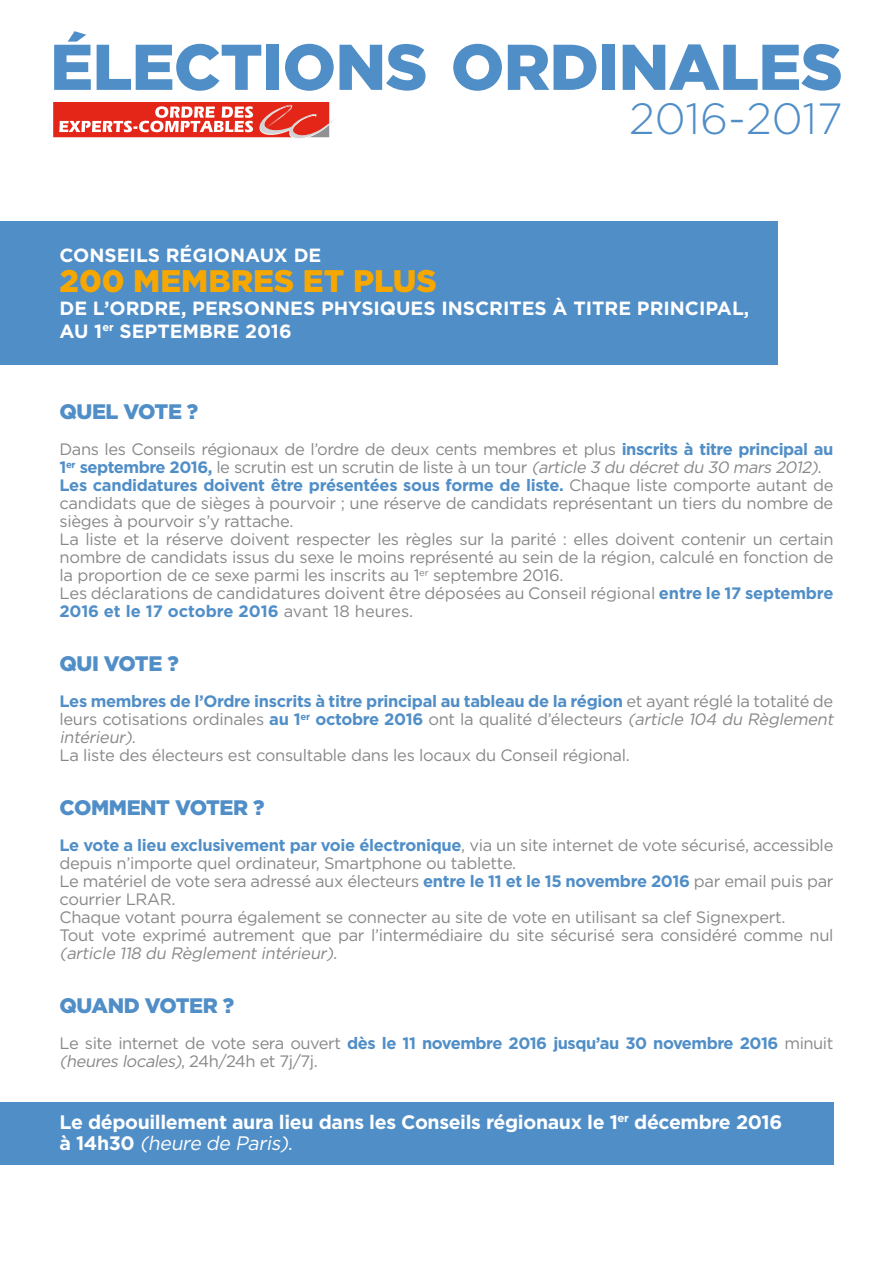
<style>
.page{position:relative;width:893px;height:1263px;background:#fff}
.page>*{position:absolute;margin:0;border:0;box-sizing:border-box;transform-origin:0 0}
.t1{font:900 64.5px "Gotham";letter-spacing:-.01em;color:#508ec7}
.t2{font:300 43.65px "Gotham";color:#508ec7}
.t3{font:900 31.2px "Gotham";color:#f7a800}
.t4{font:900 21px "Gotham";letter-spacing:-.02em;color:#508ec7}
.t5{font:700 19.5px/21px "Gotham";letter-spacing:-.02em;color:#fff}
.t6{font:700 19.05px/23px "Gotham";color:#fff}
.t7{font:16.5px/18px "Gotham";letter-spacing:-.02em;color:#87888a}
.t8{font:italic 16.5px "Gotham";color:#87888a}
.s1{font-weight:700;color:#508ec7}
.s2{font-style:italic}
.s3{font-weight:400;font-style:italic}
</style>
<div class="page">
<svg style="left:53px;top:102px;width:282px;height:36px;background:#e85f55"></svg>
<div style="left:0;top:1102px;width:833px;height:62px;background:#508ec7"></div>
<div style="left:0;top:221px;width:778px;height:144px;background:#508ec7"></div>
<h1 class="t1" style="left:50px;top:23px;width:794px">ÉLECTIONS ORDINALES</h1>
<h2 class="t2" style="left:629px;top:90px;width:215px">2016-2017</h2>
<p class="t6" style="left:60px;top:244px;width:263px">CONSEILS RÉGIONAUX DE</p>
<h3 class="t3" style="left:60px;top:259px;width:379px">200 MEMBRES ET PLUS</h3>
<p class="t6" style="left:60px;top:296px;width:691px">DE L’ORDRE, PERSONNES PHYSIQUES INSCRITES À TITRE PRINCIPAL,<br>AU 1<sup>er</sup> SEPTEMBRE 2016</p>
<p class="t4" style="left:60px;top:397px;width:140px">QUEL VOTE ?</p>
<p class="t7" style="left:60px;top:440px;width:775px">Dans les Conseils régionaux de l’ordre de deux cents membres et plus <span class="s1">inscrits à titre principal au 1</span><sup>er</sup> <span class="s1">septembre 2016,</span> le scrutin est un scrutin de liste à un tour <span class="s2">(article 3 du décretdu 30 mars 2012).<br></span><span class="s1">Les candidatures doivent être présentées sous forme de liste.</span> Chaque liste comporte autant de candidats que de sièges à pourvoir ; une réserve de candidats représentant un tiers du nombre de sièges à pourvoir s’y rattache.<br>La liste et la réserve doivent respecter les règles sur la parité : elles doivent contenir un certain nombre de candidats issus du sexe le moins représenté au sein de la région, calculé en fonction de la proportion de ce sexe parmi les inscrits au 1<sup>er</sup> septembre 2016.<br>Les déclarations de candidatures doivent être déposées au Conseil régional <span class="s1">entre le 17 septembre 2016 et le 17 octobre 2016</span> avant 18 heures.</p>
<p class="t4" style="left:60px;top:649px;width:121px">QUI VOTE ?</p>
<p class="t7" style="left:60px;top:692px;width:779px"><span class="s1">Les membres de l’Ordre inscrits à titre principal au tableau de la région</span> et ayant réglé la totalité de leurs cotisations ordinales <span class="s1">au 1</span><sup>er</sup> <span class="s1">octobre 2016</span> ont la qualité d’électeurs <span class="s2">(article 104 du Règlement intérieur)</span>.<br>La liste des électeurs est consultable dans les locaux du Conseil régional.</p>
<p class="t4" style="left:60px;top:793px;width:207px">COMMENT VOTER ?</p>
<p class="t7" style="left:60px;top:836px;width:775px"><span class="s1">Le vote a lieu exclusivement par voie électronique</span>, via un site internet de vote sécurisé, accessible depuis n’importe quel ordinateur, Smartphone ou tablette.<br>Le matériel de vote sera adressé aux électeurs <span class="s1">entre le 11 et le 15 novembre 2016</span> par email puis par courrier LRAR.<br>Chaque votant pourra également se connecter au site de vote en utilisant sa clef Signexpert.<br>Tout vote exprimé autrement que par l’intermédiaire du site sécurisé sera considéré comme nul</p>
<p class="t8" style="left:60px;top:943px;width:283px">(article 118 du Règlementintérieur).</p>
<p class="t4" style="left:60px;top:991px;width:176px">QUAND VOTER ?</p>
<p class="t7" style="left:60px;top:1034px;width:775px">Le site internet de vote sera ouvert <span class="s1">dès le 11 novembre 2016 jusqu’au 30 novembre 2016</span> minuit <span class="s2">(heures locales)</span>, 2 4 h/2 4 h e t 7j/7j .</p>
<p class="t5" style="left:60px;top:1111px;width:724px">Le dépouillement aura lieu dans les Conseils régionaux le 1<sup>er</sup> décembre 2016 à 1 4 h 3 0 <span class="s3">(heure de Paris).</span></p>
</div>
